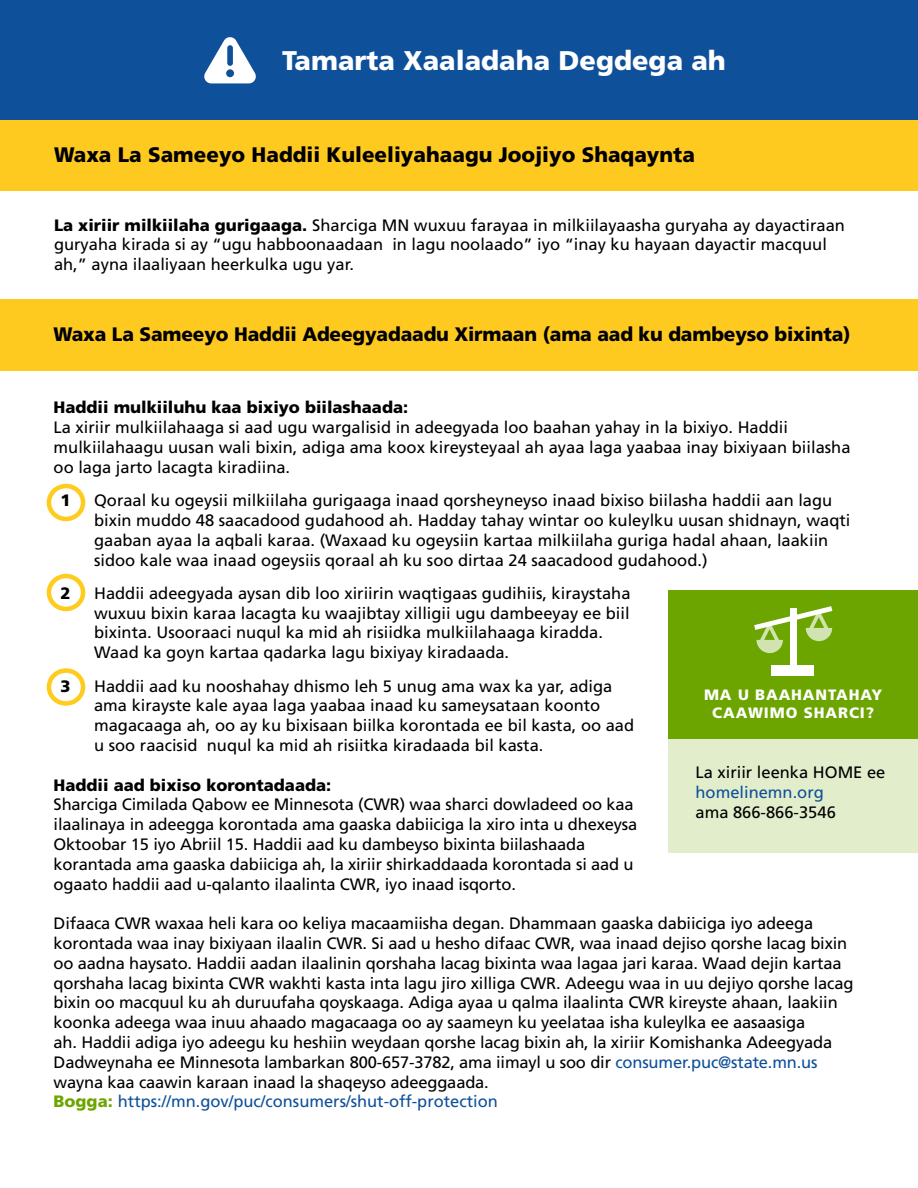
<style>
.page{position:relative;width:918px;height:1188px;background:#fff}
.page>*{position:absolute;margin:0;border:0;box-sizing:border-box;transform-origin:0 0}
.t1{font:900 27px "Frutiger LT Std";color:#fff}
.t2{font:900 21px "Frutiger LT Std";color:#000}
.t3{font:900 19.5px "Frutiger LT Std";letter-spacing:-.01em;color:#000}
.t4{font:16.5px/19.8px "Frutiger LT Std";color:#000}
.t5{font:900 16.5px "Frutiger LT Std";color:#000}
.t6{font:16.5px "Frutiger LT Std";color:#0f509a}
.t7{font:900 15px/18px "Frutiger LT Std";letter-spacing:.06em;color:#fff;text-align:center}
.s1{font-weight:900}
.s2{color:#0f509a}
.s3{font-weight:900;color:#6da500}
</style>
<div class="page">
<div style="left:0;top:119px;width:918px;height:72px;background:#ffca1f"></div>
<div style="left:0;top:0;width:918px;height:119px;background:#0f509a"></div>
<svg style="left:204px;top:37px;width:52px;height:46px"></svg>
<div style="left:0;top:299px;width:918px;height:72px;background:#ffca1f"></div>
<div style="left:47px;top:484px;width:38px;height:37px;border:4px solid #ffcb1c;border-radius:50%"></div>
<div style="left:47px;top:574px;width:38px;height:37px;border:4px solid #ffcb1c;border-radius:50%"></div>
<div style="left:47px;top:668px;width:38px;height:38px;border:4px solid #ffcb1c;border-radius:50%"></div>
<div style="left:669px;top:739px;width:249px;height:114px;background:#e2edcc"></div>
<div style="left:669px;top:590px;width:249px;height:149px;background:#6da500"></div>
<div style="left:790px;top:608px;width:7px;height:68px;background:#fff"></div>
<div style="left:772px;top:665px;width:42px;height:11px;background:#fff"></div>
<svg style="left:754px;top:606px;width:78px;height:47px"></svg>
<h1 class="t1" style="left:282px;top:44px;width:445px">Tamarta Xaaladaha Degdega ah</h1>
<p class="t2" style="left:54px;top:142px;width:642px">Waxa La Sameeyo Haddii Kuleeliyahaagu Joojiyo Shaqaynta</p>
<p class="t4" style="left:54px;top:215px;width:792px"><span class="s1">La xiriir milkiilaha gurigaaga.</span> Sharciga MN wuxuu farayaa in milkiilayaasha guryaha ay dayactiraan guryaha kirada si ay “ugu habboonaadaan in lagu noolaado” iyo “inay ku hayaan dayactir macquul ah,” ayna ilaaliyaan heerkulka ugu yar.</p>
<p class="t3" style="left:54px;top:322px;width:799px">Waxa La Sameeyo Haddii Adeegyadaadu Xirmaan (ama aad ku dambeyso bixinta)</p>
<p class="t5" style="left:54px;top:398px;width:356px">Haddii mulkiiluhu kaa bixiyo biilashaada:</p>
<p class="t4" style="left:54px;top:418px;width:798px">La xiriir mulkiilahaaga si aad ugu wargalisid in adeegyada loo baahan yahay in la bixiyo. Haddii mulkiilahaagu uusan wali bixin, adiga ama koox kireysteyaal ah ayaa laga yaabaa inay bixiyaan biilasha oo laga jarto lacagta kiradiina.</p>
<p class="t5" style="left:60px;top:490px;width:12px">1</p>
<p class="t4" style="left:94px;top:491px;width:758px">Qoraal ku ogeysii milkiilaha gurigaaga inaad qorsheyneyso inaad bixiso biilasha haddii aan lagu bixin muddo 48 saacadood gudahood ah. Hadday tahay wintar oo kuleylku uusan shidnayn, waqti gaaban ayaa la aqbali karaa. (Waxaad ku ogeysiin kartaa milkiilaha guriga hadal ahaan, laakiin sidoo kale waa inaad ogeysiis qoraal ah ku soo dirtaa 24 saacadood gudahood.)</p>
<p class="t5" style="left:60px;top:583px;width:12px">2</p>
<p class="t4" style="left:94px;top:583px;width:538px">Haddii adeegyada aysan dib loo xiriirin waqtigaas gudihiis, kiraystaha wuxuu bixin karaa lacagta ku waajibtay xilligii ugu dambeeyay ee biil bixinta. Usooraaci nuqul ka mid ah risiidka mulkiilahaaga kiradda.<br>Waad ka goyn kartaa qadarka lagu bixiyay kiradaada.</p>
<p class="t5" style="left:60px;top:676px;width:12px">3</p>
<p class="t4" style="left:94px;top:676px;width:542px">Haddii aad ku nooshahay dhismo leh 5 unug ama wax ka yar, adiga ama kirayste kale ayaa laga yaabaa inaad ku sameysataan koonto magacaaga ah, oo ay ku bixisaan biilka korontada ee bil kasta, oo aad u soo raacisid nuqul ka mid ah risiitka kiradaada bil kasta.</p>
<p class="t5" style="left:54px;top:775px;width:279px">Haddii aad bixiso korontadaada:</p>
<p class="t4" style="left:54px;top:795px;width:585px">Sharciga Cimilada Qabow ee Minnesota (CWR) waa sharci dowladeed oo kaa ilaalinaya in adeegga korontada ama gaaska dabiiciga la xiro inta u dhexeysa Oktoobar 15 iyo Abriil 15. Haddii aad ku dambeyso bixinta biilashaada korantada ama gaaska dabiiciga ah, la xiriir shirkaddaada korontada si aad u ogaato haddii aad u-qalanto ilaalinta CWR, iyo inaad isqorto.</p>
<p class="t4" style="left:54px;top:914px;width:801px">Difaaca CWR waxaa heli kara oo keliya macaamiisha degan. Dhammaan gaaska dabiiciga iyo adeega korontada waa inay bixiyaan ilaalin CWR. Si aad u hesho difaac CWR, waa inaad dejiso qorshe lacag bixin oo aadna haysato. Haddii aadan ilaalinin qorshaha lacag bixinta waa lagaa jari karaa. Waad dejin kartaa qorshaha lacag bixinta CWR wakhti kasta inta lagu jiro xilliga CWR. Adeegu waa in uu dejiyo qorshe lacag bixin oo macquul ku ah duruufaha qoyskaaga. Adiga ayaa u qalma ilaalinta CWR kireyste ahaan, laakiin koonka adeega waa inuu ahaado magacaaga oo ay saameyn ku yeelataa isha kuleylka ee aasaasiga<br>ah. Haddii adiga iyo adeegu ku heshiin weydaan qorshe lacag bixin ah, la xiriir Komishanka Adeegyada Dadweynaha ee Minnesota lambarkan 800-657-3782, ama iimayl u soo dir <span class="s2">consumer.puc@state.mn.us </span>wayna kaa caawin karaan inaad la shaqeyso adeeggaada.<br><span class="s3">Bogga:</span> <span class="s2">https://mn.gov/puc/consumers/shut-off-protection</span></p>
<p class="t7" style="left:704px;top:686px;width:180px">MA U BAAHANTAHAY<br>CAAWIMO SHARCI?</p>
<p class="t4" style="left:696px;top:763px;width:191px">La xiriir leenka HOME ee</p>
<p class="t6" style="left:696px;top:782px;width:130px">homelinemn.org</p>
<p class="t4" style="left:696px;top:802px;width:142px">ama 866-866-3546</p>
</div>
